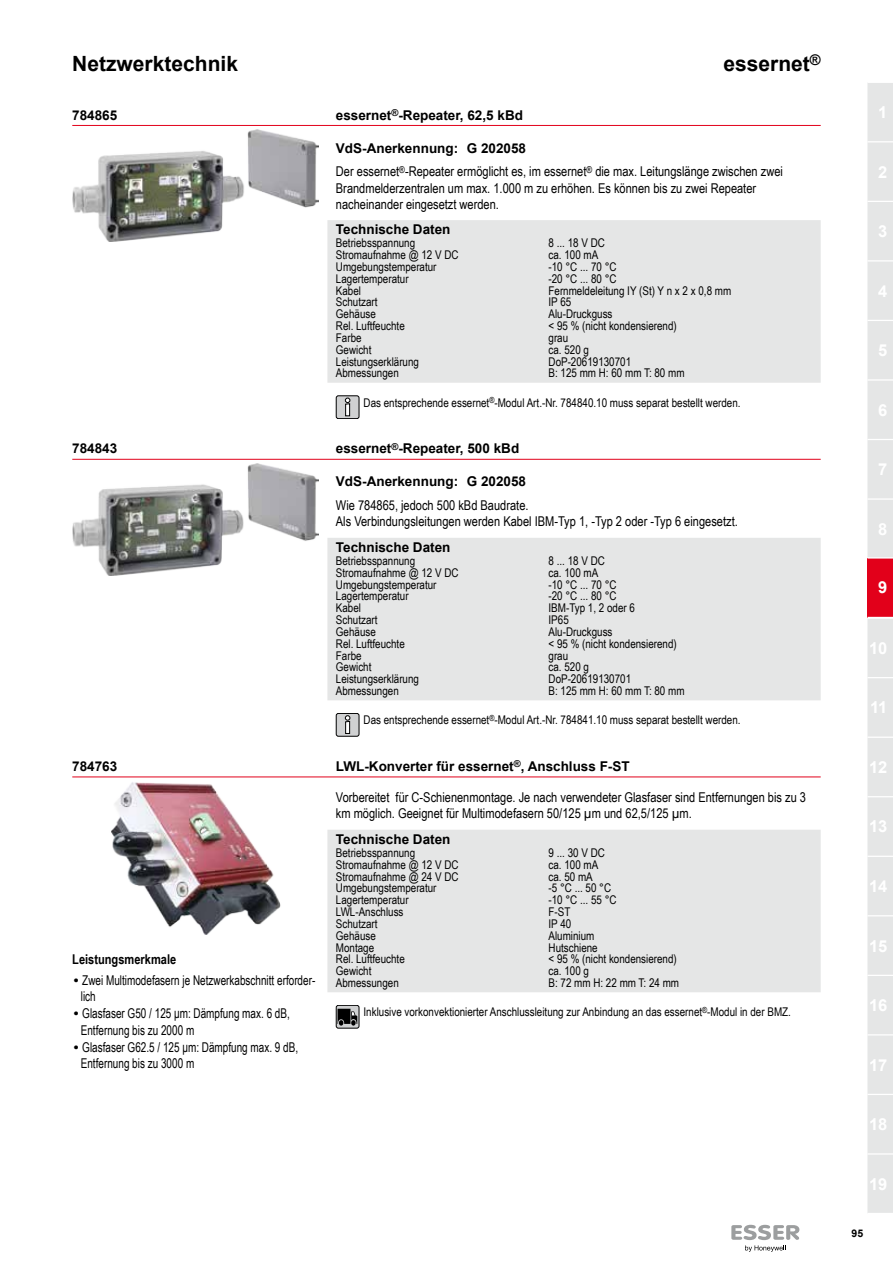
<style>
.page{position:relative;width:893px;height:1263px;background:#fff}
.page>*{position:absolute;margin:0;border:0;box-sizing:border-box;transform-origin:0 0}
.t1{font:700 21px "Arial";color:#000}
.t2{font:700 16.5px "Arial";color:#fff}
.t3{font:13.5px/16.2px "Arial Narrow";color:#000}
.t4{font:700 13.5px "Arial";color:#000}
.t5{font:13.5px/16.2px "Arial Narrow";color:#000;scale:.9 1}
.t6{font:700 13.5px "Arial Narrow";color:#000}
.t7{font:12px "Arial Narrow";color:#000}
.t8{font:700 10.5px "Arial";color:#000}
.s1{font-family:"Arial";font-weight:700}
</style>
<div class="page">
<hr style="left:72px;top:125px;width:749px;height:1px;background:#e2001a">
<hr style="left:72px;top:459px;width:749px;height:1px;background:#e2001a">
<hr style="left:72px;top:777px;width:749px;height:1px;background:#e2001a">
<div style="left:327px;top:220px;width:494px;height:163px;background:#e5e6e6"></div>
<div style="left:327px;top:538px;width:494px;height:162px;background:#e5e6e6"></div>
<div style="left:327px;top:830px;width:494px;height:162px;background:#e5e6e6"></div>
<svg style="left:731px;top:1225px;width:68px;height:27px"></svg>
<svg style="left:867px;top:83px;width:26px;height:1130px;background:#e5dbdc"></svg>
<div style="left:336px;top:396px;width:23px;height:23px;background:#d0d1d2;border-radius:2px"></div>
<div style="left:336px;top:395px;width:23px;height:24px;border:1px solid #000;border-radius:2px"></div>
<svg style="left:345px;top:397px;width:5px;height:19px"></svg>
<div style="left:336px;top:713px;width:23px;height:23px;background:#d0d1d2;border-radius:2px"></div>
<div style="left:336px;top:713px;width:23px;height:23px;border:1px solid #000;border-radius:2px"></div>
<svg style="left:345px;top:715px;width:5px;height:19px"></svg>
<svg style="left:336px;top:1005px;width:23px;height:23px"></svg>
<div style="left:336px;top:1005px;width:23px;height:23px;border:1px solid #000;border-radius:2px"></div>
<svg style="left:338px;top:1009px;width:19px;height:16px"></svg>
<img style="left:72px;top:130px;width:247px;height:112px">
<img style="left:72px;top:463px;width:247px;height:112px">
<img style="left:111px;top:782px;width:170px;height:152px">
<h1 class="t1" style="left:72px;top:50px;width:167px">Netzwerktechnik</h1>
<h1 class="t1" style="left:723px;top:50px;width:99px">essernet<sup>®</sup></h1>
<p class="t4" style="left:72px;top:106px;width:47px">784865</p>
<p class="t4" style="left:336px;top:106px;width:189px">essernet<sup>®</sup>-Repeater, 62,5 kBd</p>
<p class="t4" style="left:336px;top:139px;width:124px">VdS-Anerkennung:</p>
<p class="t4" style="left:467px;top:139px;width:61px">G 202058</p>
<p class="t3" style="left:336px;top:163px;width:449px">Der essernet<sup>®</sup>-Repeater ermöglicht es, im essernet<sup>®</sup> die max. Leitungslänge zwischen zwei<br>Brandmelderzentralen um max. 1.000 m zu erhöhen. Es können bis zu zwei Repeater nacheinander eingesetzt werden.</p>
<p class="t4" style="left:336px;top:220px;width:116px">Technische Daten</p>
<p class="t7" style="left:336px;top:234px;width:81px">Betriebsspannung</p>
<p class="t7" style="left:549px;top:234px;width:58px">8 ... 18 V DC</p>
<p class="t7" style="left:336px;top:246px;width:124px">Stromaufnahme @ 12 V DC</p>
<p class="t7" style="left:549px;top:246px;width:51px">ca. 100 mA</p>
<p class="t7" style="left:336px;top:258px;width:102px">Umgebungstemperatur</p>
<p class="t7" style="left:549px;top:258px;width:70px">-10 °C ... 70 °C</p>
<p class="t7" style="left:336px;top:270px;width:74px">Lagertemperatur</p>
<p class="t7" style="left:549px;top:270px;width:70px">-20 °C ... 80 °C</p>
<p class="t7" style="left:336px;top:282px;width:27px">Kabel</p>
<p class="t7" style="left:549px;top:282px;width:184px">Fernmeldeleitung IY (St) Y n x 2 x 0,8 mm</p>
<p class="t7" style="left:336px;top:293px;width:43px">Schutzart</p>
<p class="t7" style="left:549px;top:293px;width:24px">IP 65</p>
<p class="t7" style="left:336px;top:305px;width:41px">Gehäuse</p>
<p class="t7" style="left:549px;top:305px;width:65px">Alu-Druckguss</p>
<p class="t7" style="left:336px;top:317px;width:70px">Rel. Luftfeuchte</p>
<p class="t7" style="left:549px;top:317px;width:130px">&lt; 95 % (nicht kondensierend)</p>
<p class="t7" style="left:336px;top:329px;width:27px">Farbe</p>
<p class="t7" style="left:549px;top:329px;width:21px">grau</p>
<p class="t7" style="left:336px;top:341px;width:37px">Gewicht</p>
<p class="t7" style="left:549px;top:341px;width:42px">ca. 520 g</p>
<p class="t7" style="left:336px;top:353px;width:85px">Leistungserklärung</p>
<p class="t7" style="left:549px;top:353px;width:84px">DoP-20619130701</p>
<p class="t7" style="left:336px;top:364px;width:64px">Abmessungen</p>
<p class="t7" style="left:549px;top:364px;width:138px">B: 125 mm H: 60 mm T: 80 mm</p>
<p class="t7" style="left:364px;top:393px;width:379px">Das entsprechende essernet<sup>®</sup>-Modul Art.-Nr. 784840.10 muss separat bestellt werden.</p>
<p class="t4" style="left:72px;top:440px;width:47px">784843</p>
<p class="t4" style="left:336px;top:440px;width:185px">essernet<sup>®</sup>-Repeater, 500 kBd</p>
<p class="t4" style="left:336px;top:473px;width:124px">VdS-Anerkennung:</p>
<p class="t4" style="left:467px;top:473px;width:61px">G 202058</p>
<p class="t3" style="left:336px;top:497px;width:403px">Wie 784865, jedoch 500 kBd Baudrate.<br>Als Verbindungsleitungen werden Kabel IBM-Typ 1, -Typ 2 oder -Typ 6 eingesetzt.</p>
<p class="t4" style="left:336px;top:538px;width:116px">Technische Daten</p>
<p class="t7" style="left:336px;top:552px;width:81px">Betriebsspannung</p>
<p class="t7" style="left:549px;top:552px;width:58px">8 ... 18 V DC</p>
<p class="t7" style="left:336px;top:564px;width:124px">Stromaufnahme @ 12 V DC</p>
<p class="t7" style="left:549px;top:564px;width:51px">ca. 100 mA</p>
<p class="t7" style="left:336px;top:575px;width:102px">Umgebungstemperatur</p>
<p class="t7" style="left:549px;top:575px;width:70px">-10 °C ... 70 °C</p>
<p class="t7" style="left:336px;top:587px;width:74px">Lagertemperatur</p>
<p class="t7" style="left:549px;top:587px;width:70px">-20 °C ... 80 °C</p>
<p class="t7" style="left:336px;top:599px;width:27px">Kabel</p>
<p class="t7" style="left:549px;top:599px;width:88px">IBM-Typ 1, 2 oder 6</p>
<p class="t7" style="left:336px;top:611px;width:43px">Schutzart</p>
<p class="t7" style="left:549px;top:611px;width:22px">IP65</p>
<p class="t7" style="left:336px;top:623px;width:41px">Gehäuse</p>
<p class="t7" style="left:549px;top:623px;width:65px">Alu-Druckguss</p>
<p class="t7" style="left:336px;top:635px;width:70px">Rel. Luftfeuchte</p>
<p class="t7" style="left:549px;top:635px;width:130px">&lt; 95 % (nicht kondensierend)</p>
<p class="t7" style="left:336px;top:646px;width:27px">Farbe</p>
<p class="t7" style="left:549px;top:646px;width:21px">grau</p>
<p class="t7" style="left:336px;top:658px;width:37px">Gewicht</p>
<p class="t7" style="left:549px;top:658px;width:42px">ca. 520 g</p>
<p class="t7" style="left:336px;top:670px;width:85px">Leistungserklärung</p>
<p class="t7" style="left:549px;top:670px;width:84px">DoP-20619130701</p>
<p class="t7" style="left:336px;top:682px;width:64px">Abmessungen</p>
<p class="t7" style="left:549px;top:682px;width:138px">B: 125 mm H: 60 mm T: 80 mm</p>
<p class="t7" style="left:364px;top:711px;width:379px">Das entsprechende essernet<sup>®</sup>-Modul Art.-Nr. 784841.10 muss separat bestellt werden.</p>
<p class="t4" style="left:72px;top:757px;width:47px">784763</p>
<p class="t4" style="left:336px;top:757px;width:295px">LWL-Konverter für essernet<sup>®</sup>, Anschluss F-ST</p>
<p class="t3" style="left:336px;top:789px;width:472px">Vorbereitet für C-Schienenmontage. Je nach verwendeter Glasfaser sind Entfernungen bis zu 3 km möglich. Geeignet für Multimodefasern 50/125 µm und 62,5/125 µm.</p>
<p class="t6" style="left:72px;top:949px;width:105px">Leistungsmerkmale</p>
<p class="t5" style="left:81px;top:972px;width:261px;text-indent:-7px"><span class="s1">•</span> Zwei Multimodefasern je Netzwerkabschnitt erforder&shy;lich</p>
<p class="t5" style="left:81px;top:1005px;width:234px;text-indent:-7px"><span class="s1">•</span> Glasfaser G50 / 125 μm: Dämpfung max. 6 dB,<br>Entfernung bis zu 2000 m</p>
<p class="t5" style="left:81px;top:1038px;width:243px;text-indent:-7px"><span class="s1">•</span> Glasfaser G62.5 / 125 μm: Dämpfung max. 9 dB,<br>Entfernung bis zu 3000 m</p>
<p class="t4" style="left:336px;top:830px;width:116px">Technische Daten</p>
<p class="t7" style="left:336px;top:844px;width:81px">Betriebsspannung</p>
<p class="t7" style="left:549px;top:844px;width:58px">9 ... 30 V DC</p>
<p class="t7" style="left:336px;top:856px;width:124px">Stromaufnahme @ 12 V DC</p>
<p class="t7" style="left:549px;top:856px;width:51px">ca. 100 mA</p>
<p class="t7" style="left:336px;top:867px;width:124px">Stromaufnahme @ 24 V DC</p>
<p class="t7" style="left:549px;top:867px;width:46px">ca. 50 mA</p>
<p class="t7" style="left:336px;top:879px;width:102px">Umgebungstemperatur</p>
<p class="t7" style="left:549px;top:879px;width:64px">-5 °C ... 50 °C</p>
<p class="t7" style="left:336px;top:891px;width:74px">Lagertemperatur</p>
<p class="t7" style="left:549px;top:891px;width:70px">-10 °C ... 55 °C</p>
<p class="t7" style="left:336px;top:903px;width:69px">LWL-Anschluss</p>
<p class="t7" style="left:549px;top:903px;width:23px">F-ST</p>
<p class="t7" style="left:336px;top:915px;width:43px">Schutzart</p>
<p class="t7" style="left:549px;top:915px;width:24px">IP 40</p>
<p class="t7" style="left:336px;top:927px;width:41px">Gehäuse</p>
<p class="t7" style="left:549px;top:927px;width:47px">Aluminium</p>
<p class="t7" style="left:336px;top:938px;width:40px">Montage</p>
<p class="t7" style="left:549px;top:938px;width:51px">Hutschiene</p>
<p class="t7" style="left:336px;top:950px;width:70px">Rel. Luftfeuchte</p>
<p class="t7" style="left:549px;top:950px;width:130px">&lt; 95 % (nicht kondensierend)</p>
<p class="t7" style="left:336px;top:962px;width:37px">Gewicht</p>
<p class="t7" style="left:549px;top:962px;width:42px">ca. 100 g</p>
<p class="t7" style="left:336px;top:974px;width:64px">Abmessungen</p>
<p class="t7" style="left:549px;top:974px;width:132px">B: 72 mm H: 22 mm T: 24 mm</p>
<p class="t7" style="left:364px;top:1003px;width:429px">Inklusive vorkonvektionierter Anschlussleitung zur Anbindung an das essernet<sup>®</sup>-Modul in der BMZ.</p>
<h2 class="t2" style="left:878px;top:101px;width:11px">1</h2>
<h2 class="t2" style="left:878px;top:161px;width:11px">2</h2>
<h2 class="t2" style="left:878px;top:220px;width:11px">3</h2>
<h2 class="t2" style="left:878px;top:280px;width:11px">4</h2>
<h2 class="t2" style="left:878px;top:339px;width:11px">5</h2>
<h2 class="t2" style="left:878px;top:399px;width:11px">6</h2>
<h2 class="t2" style="left:878px;top:458px;width:11px">7</h2>
<h2 class="t2" style="left:878px;top:518px;width:11px">8</h2>
<h2 class="t2" style="left:878px;top:577px;width:11px">9</h2>
<h2 class="t2" style="left:869px;top:637px;width:20px">10</h2>
<h2 class="t2" style="left:870px;top:696px;width:19px">11</h2>
<h2 class="t2" style="left:869px;top:756px;width:20px">12</h2>
<h2 class="t2" style="left:869px;top:816px;width:20px">13</h2>
<h2 class="t2" style="left:869px;top:875px;width:20px">14</h2>
<h2 class="t2" style="left:869px;top:935px;width:20px">15</h2>
<h2 class="t2" style="left:869px;top:994px;width:20px">16</h2>
<h2 class="t2" style="left:869px;top:1054px;width:20px">17</h2>
<h2 class="t2" style="left:869px;top:1113px;width:20px">18</h2>
<h2 class="t2" style="left:869px;top:1173px;width:20px">19</h2>
<p class="t8" style="left:851px;top:1226px;width:13px">95</p>
</div>
